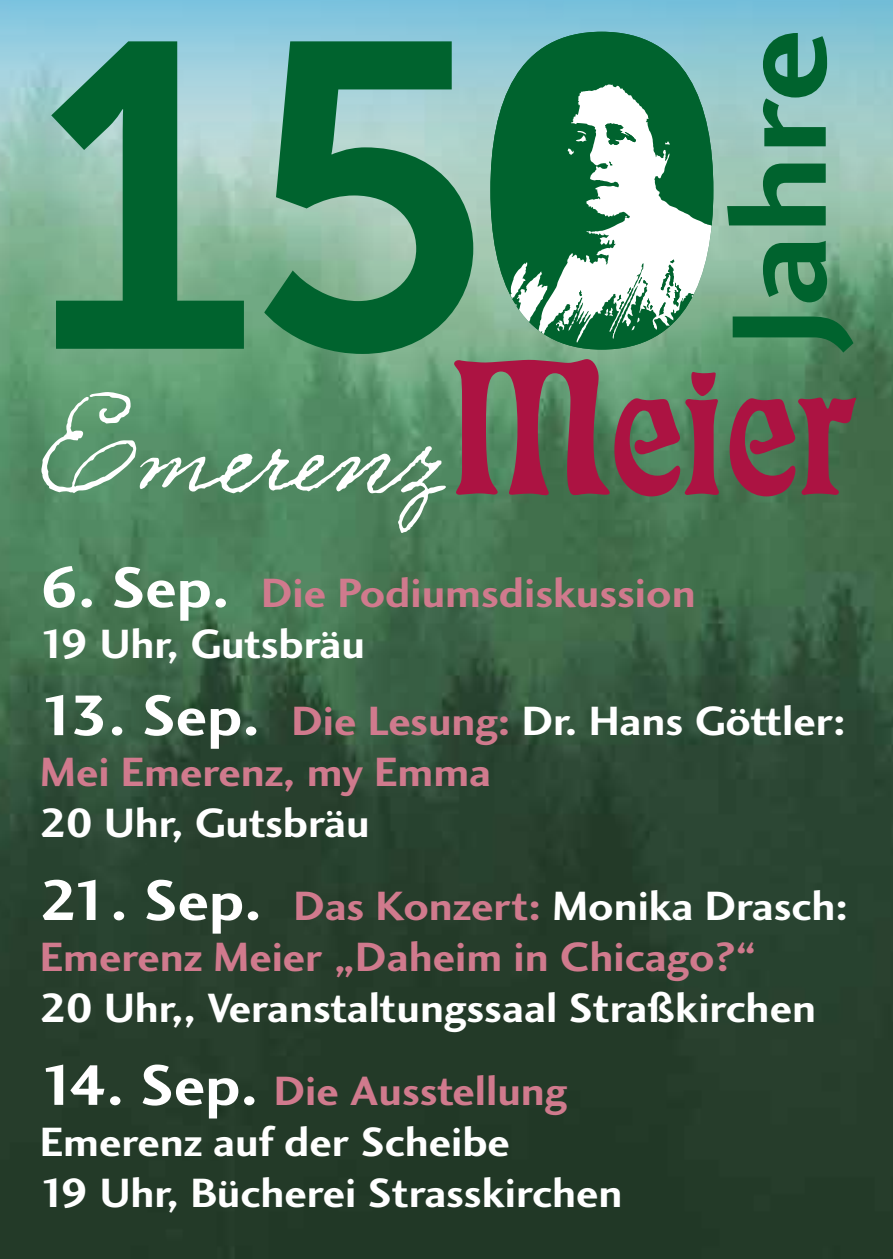
<style>
.page{position:relative;width:893px;height:1259px;background:#fff}
.page>*{position:absolute;margin:0;border:0;box-sizing:border-box;transform-origin:0 0}
.t1{font:432.9px "Museo Sans 700";color:#00632e}
.t2{font:188.7px "Eckmann";color:#ac1342}
.t3{font:139.5px "Charlotte Sans Bold Plain";color:#00632e;scale:1.05 1}
.t4{font:42.3px/51px "Charlotte Sans Bold Plain";color:#d07a8d;scale:1.05 1}
.t5{font:42.3px/51px "Charlotte Sans Bold Plain";color:#fff;scale:1.05 1}
.s1{font-size:59.4px;color:#fff}
.s2{color:#fff}
.s3{font-size:59.4px}
.s4{color:#d07a8d}
</style>
<div class="page">
<img style="left:0;top:0;width:893px;height:1259px">
<svg style="left:490px;top:32px;width:223px;height:317px;fill:#00632e"></svg>
<svg style="left:534px;top:84px;width:179px;height:260px"></svg>
<svg style="left:568px;top:148px;width:6px;height:7px"></svg>
<svg style="left:576px;top:131px;width:11px;height:11px"></svg>
<svg style="left:506px;top:263px;width:41px;height:73px"></svg>
<svg style="left:665px;top:141px;width:5px;height:4px"></svg>
<svg style="left:556px;top:313px;width:21px;height:18px"></svg>
<svg style="left:605px;top:123px;width:31px;height:22px"></svg>
<svg style="left:701px;top:295px;width:5px;height:4px"></svg>
<svg style="left:579px;top:290px;width:3px;height:6px"></svg>
<svg style="left:659px;top:259px;width:22px;height:56px"></svg>
<svg style="left:604px;top:277px;width:49px;height:53px"></svg>
<svg style="left:609px;top:161px;width:3px;height:4px"></svg>
<svg style="left:40px;top:392px;width:406px;height:141px"></svg>
<h3 class="t3" style="left:699px;top:347px;width:304px;rotate:-90deg">Jahre</h3>
<h1 class="t1" style="left:33px;top:-42px;width:461px">15</h1>
<h2 class="t2" style="left:448px;top:325px;width:407px">Meier</h2>
<p class="t4" style="left:40px;top:567px;width:626px"><span class="s1">6. Sep.</span> Die Podiumsdiskussion<br><span class="s2">19 Uhr, Gutsbräu</span></p>
<p class="t4" style="left:40px;top:695px;width:769px"><span class="s1">13. Sep.</span> Die Lesung: <span class="s2">Dr. Hans Göttler:<br></span>Mei Emerenz, my Emma</p>
<p class="t5" style="left:40px;top:797px;width:315px">20 Uhr, Gutsbräu</p>
<p class="t4" style="left:40px;top:880px;width:771px"><span class="s1">21. Sep.</span> Das Konzert: <span class="s2">Monika Drasch:<br></span>Emerenz Meier „Daheim in Chicago?“</p>
<p class="t5" style="left:40px;top:982px;width:740px">20 Uhr,, Veranstaltungssaal Straßkirchen</p>
<p class="t5" style="left:40px;top:1065px;width:556px"><span class="s3">14. Sep.</span> <span class="s4">Die Ausstellung<br></span>Emerenz auf der Scheibe<br>19 Uhr, Bücherei Strasskirchen</p>
</div>
